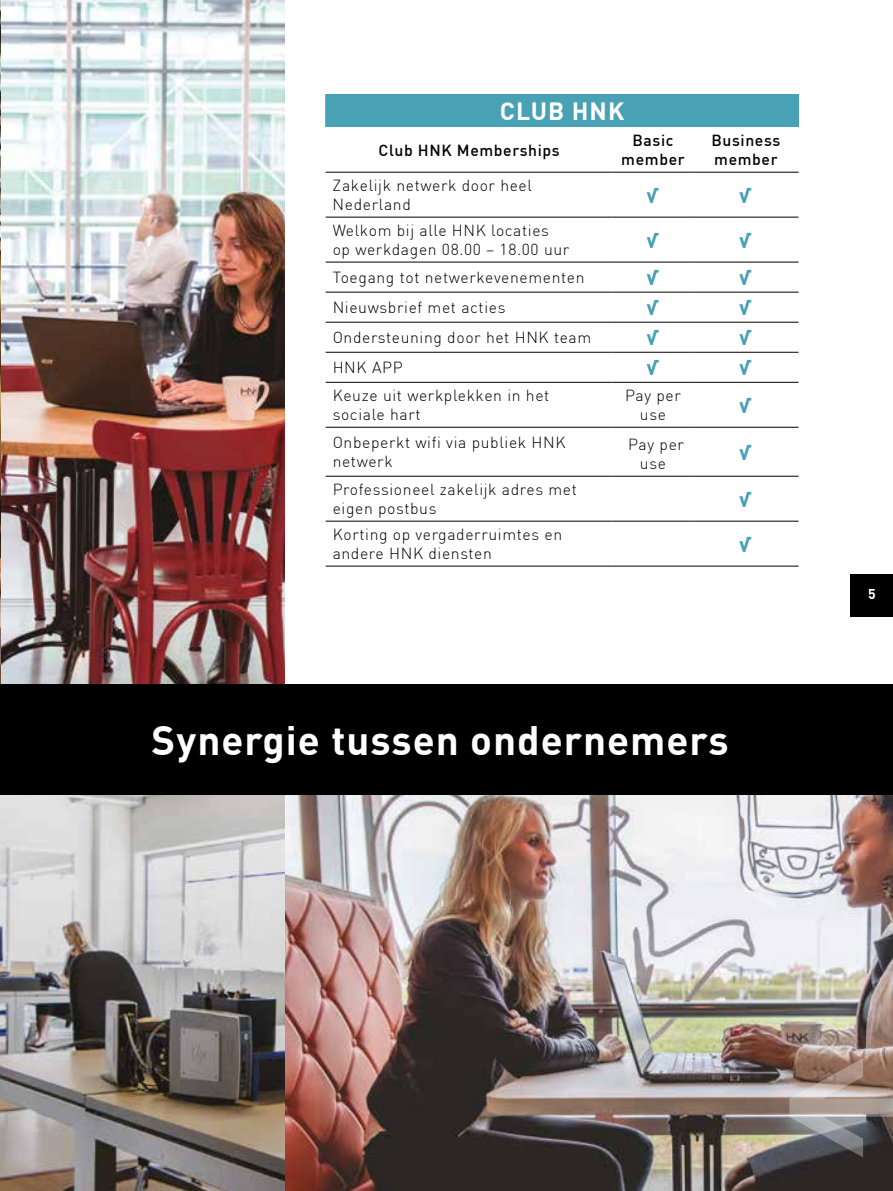
<style>
.page{position:relative;width:893px;height:1191px;background:#fff}
.page>*{position:absolute;margin:0;border:0;box-sizing:border-box;transform-origin:0 0}
.t1{font:700 40.25px "DIN Pro";letter-spacing:.025em;color:#fff}
.t2{font:700 24.5px "DIN Pro";letter-spacing:.04em;color:#fff}
.t3{font:700 21px "DIN Pro";color:#48a1b5}
.t4{font:300 15.75px/18.9px "DIN Pro";letter-spacing:.04em;color:#000}
.t5{font:500 15.75px/18.9px "DIN Pro";letter-spacing:.04em;color:#000;text-align:center}
.t6{font:700 14px "DIN Pro";color:#fff}
</style>
<div class="page">
<img style="left:284px;top:795px;width:609px;height:396px">
<img style="left:0;top:0;width:2px;height:684px">
<img style="left:2px;top:0;width:282px;height:684px">
<img style="left:0;top:795px;width:284px;height:396px">
<svg style="left:744px;top:866px;width:66px;height:44px"></svg>
<svg style="left:789px;top:1058px;width:104px;height:99px;background:#8c7f7a"></svg>
<div style="left:851px;top:574px;width:42px;height:42px;background:#000"></div>
<div style="left:0;top:684px;width:893px;height:111px;background:#000"></div>
<div style="left:326px;top:94px;width:472px;height:33px;background:#48a1b5"></div>
<hr style="left:326px;top:172px;width:287px;height:1px;background:#000">
<hr style="left:613px;top:172px;width:80px;height:1px;background:#000">
<hr style="left:693px;top:172px;width:105px;height:1px;background:#000">
<hr style="left:326px;top:217px;width:287px;height:1px;background:#000">
<hr style="left:613px;top:217px;width:80px;height:1px;background:#000">
<hr style="left:693px;top:217px;width:105px;height:1px;background:#000">
<hr style="left:326px;top:262px;width:287px;height:1px;background:#000">
<hr style="left:613px;top:262px;width:80px;height:1px;background:#000">
<hr style="left:693px;top:262px;width:105px;height:1px;background:#000">
<hr style="left:326px;top:292px;width:287px;height:1px;background:#000">
<hr style="left:613px;top:292px;width:80px;height:1px;background:#000">
<hr style="left:693px;top:292px;width:105px;height:1px;background:#000">
<hr style="left:326px;top:322px;width:287px;height:1px;background:#000">
<hr style="left:613px;top:322px;width:80px;height:1px;background:#000">
<hr style="left:693px;top:322px;width:105px;height:1px;background:#000">
<hr style="left:326px;top:352px;width:287px;height:1px;background:#000">
<hr style="left:613px;top:352px;width:80px;height:1px;background:#000">
<hr style="left:693px;top:352px;width:105px;height:1px;background:#000">
<hr style="left:326px;top:382px;width:287px;height:1px;background:#000">
<hr style="left:613px;top:382px;width:80px;height:1px;background:#000">
<hr style="left:693px;top:382px;width:105px;height:1px;background:#000">
<hr style="left:326px;top:427px;width:287px;height:1px;background:#000">
<hr style="left:613px;top:427px;width:80px;height:1px;background:#000">
<hr style="left:693px;top:427px;width:105px;height:1px;background:#000">
<hr style="left:326px;top:476px;width:287px;height:1px;background:#000">
<hr style="left:613px;top:476px;width:80px;height:1px;background:#000">
<hr style="left:693px;top:476px;width:105px;height:1px;background:#000">
<hr style="left:326px;top:521px;width:287px;height:1px;background:#000">
<hr style="left:613px;top:521px;width:80px;height:1px;background:#000">
<hr style="left:693px;top:521px;width:105px;height:1px;background:#000">
<hr style="left:326px;top:566px;width:287px;height:1px;background:#000">
<hr style="left:613px;top:566px;width:80px;height:1px;background:#000">
<hr style="left:693px;top:566px;width:105px;height:1px;background:#000">
<hr style="left:325px;top:94px;width:288px;height:1px;background:#48a1b5">
<hr style="left:325px;top:95px;width:1px;height:32px;background:#48a1b5">
<hr style="left:693px;top:94px;width:106px;height:1px;background:#48a1b5">
<hr style="left:798px;top:95px;width:1px;height:32px;background:#48a1b5">
<h2 class="t2" style="left:500px;top:95px;width:126px">CLUB HNK</h2>
<p class="t5" style="left:379px;top:140px;width:183px">Club HNK Memberships</p>
<p class="t5" style="left:621px;top:131px;width:65px">Basic member</p>
<p class="t5" style="left:711px;top:131px;width:70px;text-align:left">Business member</p>
<p class="t4" style="left:333px;top:176px;width:201px">Zakelijk netwerk door heel<br>Nederland</p>
<h3 class="t3" style="left:647px;top:181px;width:14px">√</h3>
<h3 class="t3" style="left:740px;top:181px;width:14px">√</h3>
<p class="t4" style="left:333px;top:221px;width:238px">Welkom bij alle HNK locaties op werkdagen 08.00 – 18.00 uur</p>
<h3 class="t3" style="left:647px;top:226px;width:14px">√</h3>
<h3 class="t3" style="left:740px;top:226px;width:14px">√</h3>
<p class="t4" style="left:333px;top:268px;width:253px">Toegang tot netwerkevenementen</p>
<h3 class="t3" style="left:647px;top:264px;width:14px">√</h3>
<h3 class="t3" style="left:740px;top:264px;width:14px">√</h3>
<p class="t4" style="left:333px;top:298px;width:174px">Nieuwsbrief met acties</p>
<h3 class="t3" style="left:647px;top:294px;width:14px">√</h3>
<h3 class="t3" style="left:740px;top:294px;width:14px">√</h3>
<p class="t4" style="left:333px;top:328px;width:260px">Ondersteuning door het HNK team</p>
<h3 class="t3" style="left:647px;top:324px;width:14px">√</h3>
<h3 class="t3" style="left:740px;top:324px;width:14px">√</h3>
<p class="t4" style="left:333px;top:358px;width:71px">HNK APP</p>
<h3 class="t3" style="left:647px;top:354px;width:14px">√</h3>
<h3 class="t3" style="left:740px;top:354px;width:14px">√</h3>
<p class="t4" style="left:333px;top:386px;width:218px">Keuze uit werkplekken in het sociale hart</p>
<p class="t4" style="left:625px;top:386px;width:57px;text-align:center">Pay per use</p>
<h3 class="t3" style="left:740px;top:391px;width:14px">√</h3>
<p class="t4" style="left:333px;top:433px;width:234px">Onbeperkt wifi via publiek HNK netwerk</p>
<p class="t4" style="left:628px;top:435px;width:57px;text-align:center">Pay per use</p>
<h3 class="t3" style="left:740px;top:438px;width:14px">√</h3>
<p class="t4" style="left:333px;top:480px;width:246px">Professioneel zakelijk adres met eigen postbus</p>
<h3 class="t3" style="left:740px;top:485px;width:14px">√</h3>
<p class="t4" style="left:333px;top:525px;width:231px">Korting op vergaderruimtes en andere HNK diensten</p>
<h3 class="t3" style="left:740px;top:530px;width:14px">√</h3>
<h1 class="t1" style="left:152px;top:714px;width:578px">Synergie tussen ondernemers</h1>
<p class="t6" style="left:868px;top:585px;width:9px">5</p>
</div>
